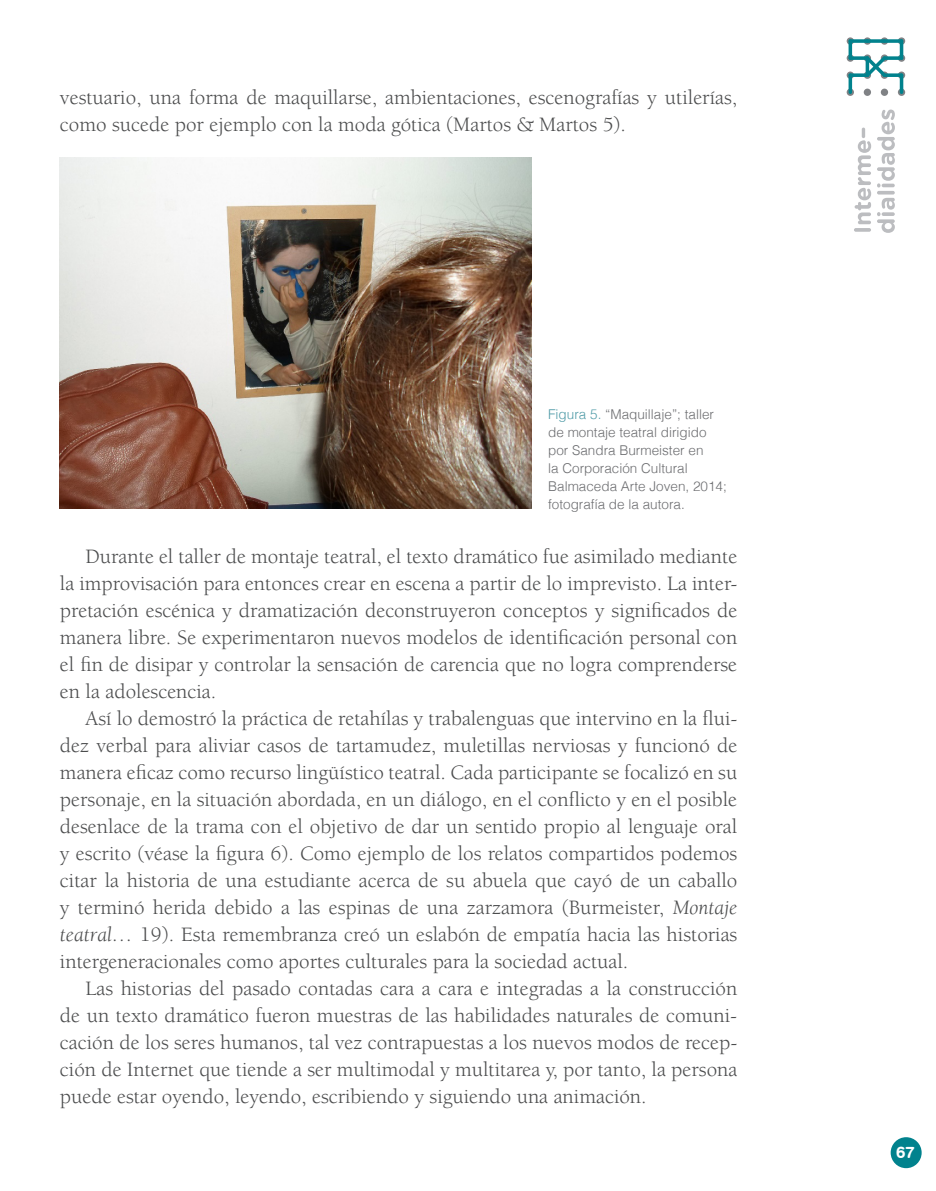
<style>
.page{position:relative;width:936px;height:1191px;background:#fff}
.page>*{position:absolute;margin:0;border:0;box-sizing:border-box;transform-origin:0 0}
.TXT{font:21px/27px "Berkeley Std";color:#4b4c4d;text-align:justify}
.t1{font:16.5px "Swiss 721 BT Bold Rounded";color:#fff}
.pie_foto{font:300 13.5px/18px "Helvetica";color:#6c6d70}
.s1{color:#519ca8}
.s2{font-style:italic}
</style>
<div class="page">
<svg style="left:854px;top:110px;width:40px;height:123px"></svg>
<svg style="left:861px;top:128px;width:4px;height:10px"></svg>
<svg style="left:846px;top:37px;width:7px;height:8px"></svg>
<svg style="left:846px;top:54px;width:7px;height:8px"></svg>
<svg style="left:846px;top:89px;width:7px;height:7px"></svg>
<svg style="left:880px;top:37px;width:8px;height:8px"></svg>
<div style="left:880px;top:89px;width:8px;height:7px;background:#808285;border-radius:50%"></div>
<svg style="left:897px;top:37px;width:8px;height:8px"></svg>
<svg style="left:897px;top:54px;width:8px;height:8px"></svg>
<svg style="left:897px;top:72px;width:8px;height:7px"></svg>
<svg style="left:897px;top:89px;width:8px;height:7px"></svg>
<svg style="left:863px;top:37px;width:8px;height:8px"></svg>
<div style="left:863px;top:89px;width:8px;height:7px;background:#808285;border-radius:50%"></div>
<svg style="left:868px;top:56px;width:18px;height:21px"></svg>
<svg style="left:848px;top:73px;width:4px;height:21px"></svg>
<svg style="left:848px;top:39px;width:4px;height:21px"></svg>
<svg style="left:865px;top:56px;width:4px;height:21px"></svg>
<svg style="left:899px;top:39px;width:4px;height:21px"></svg>
<svg style="left:899px;top:73px;width:4px;height:21px"></svg>
<svg style="left:848px;top:39px;width:21px;height:4px"></svg>
<svg style="left:865px;top:39px;width:21px;height:4px"></svg>
<svg style="left:882px;top:39px;width:21px;height:4px"></svg>
<svg style="left:848px;top:56px;width:21px;height:4px"></svg>
<svg style="left:882px;top:56px;width:21px;height:4px"></svg>
<svg style="left:848px;top:73px;width:21px;height:4px"></svg>
<svg style="left:882px;top:73px;width:21px;height:4px"></svg>
<div style="left:890px;top:1137px;width:31px;height:31px;background:#01828d;border-radius:50%"></div>
<img style="left:60px;top:158px;width:471px;height:350px">
<p class="TXT" style="left:60px;top:84px;width:678px">vestuario, una forma de maquillarse, ambientaciones, escenografías y utilerías, como sucede por ejemplo con la moda gótica (Martos &amp; Martos 5).</p>
<p class="pie_foto" style="left:548px;top:404px;width:180px"><span class="s1">Figura 5.</span> “Maquillaje”; taller de montaje teatral dirigido por Sandra Burmeister en<br>la Corporación Cultural<br>Balmaceda Arte Joven, 2014; fotografía de la autora.</p>
<p class="TXT" style="left:60px;top:543px;width:678px;text-indent:26px">Durante el taller de montaje teatral, el texto dramático fue asimilado mediante la improvisación para entonces crear en escena a partir de lo imprevisto. La inter&shy;pretación escénica y dramatización deconstruyeron conceptos y significados de manera libre. Se experimentaron nuevos modelos de identificación personal con el fin de disipar y controlar la sensación de carencia que no logra comprenderse en la adolescencia.</p>
<p class="TXT" style="left:60px;top:705px;width:679px;text-indent:26px">Así lo demostró la práctica de retahílas y trabalenguas que intervino en la flui&shy;dez verbal para aliviar casos de tartamudez, muletillas nerviosas y funcionó de manera eficaz como recurso lingüístico teatral. Cada participante se focalizó en su personaje, en la situación abordada, en un diálogo, en el conflicto y en el posible desenlace de la trama con el objetivo de dar un sentido propio al lenguaje oral y escrito (véase la figura 6). Como ejemplo de los relatos compartidos podemos citar la historia de una estudiante acerca de su abuela que cayó de un caballo y terminó herida debido a las espinas de una zarzamora (Burmeister, <span class="s2">Montaje teatral…</span> 19). Esta remembranza creó un eslabón de empatía hacia las historias intergeneracionales como aportes culturales para la sociedad actual.</p>
<p class="TXT" style="left:60px;top:975px;width:679px;text-indent:26px">Las historias del pasado contadas cara a cara e integradas a la construcción de un texto dramático fueron muestras de las habilidades naturales de comuni&shy;cación de los seres humanos, tal vez contrapuestas a los nuevos modos de recep&shy;ción de Internet que tiende a ser multimodal y multitarea y, por tanto, la persona puede estar oyendo, leyendo, escribiendo y siguiendo una animación.</p>
<p class="t1" style="left:895px;top:1141px;width:20px">67</p>
</div>
